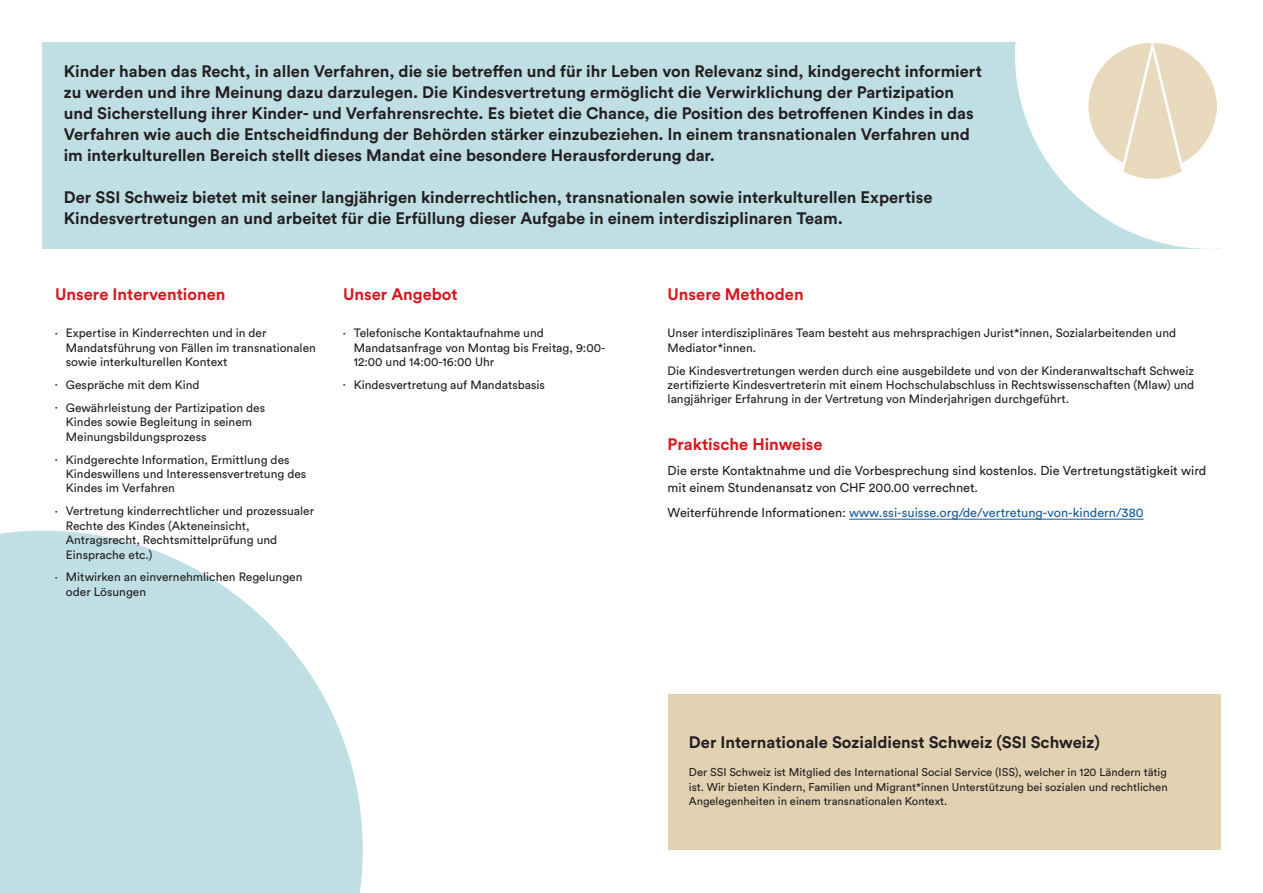
<style>
.page{position:relative;width:1263px;height:893px;background:#fff}
.page>*{position:absolute;margin:0;border:0;box-sizing:border-box;transform-origin:0 0}
.H5_contexte{font:700 16.5px/21px "Circular Pro";color:#231f20}
.H5_contexte-2{font:700 16.5px "Circular Pro";color:#d7171f}
.H4_texte_puce{font:12.75px/16.5px "Circular Pro";color:#231f20}
.H4_texte_puce-2{font:12.75px "Circular Pro";color:#175d9e}
.H4_texte_puce-3{font:12px/14.4px "Circular Pro";color:#231f20}
.H5_contexte-3{font:11.25px/14.4px "Circular Pro";color:#231f20;text-align:justify}
.s1{font-family:"Myriad Pro";font-size:8.4px}
.s2{color:#231f20}
</style>
<div class="page">
<div style="left:43px;top:43px;width:1177px;height:206px;background:#bfdfe5"></div>
<svg style="left:1015px;top:42px;width:205px;height:207px"></svg>
<hr style="left:849px;top:519px;width:294px;height:1px;background:#175d9e">
<div style="left:668px;top:694px;width:552px;height:156px;background:#e2d2b2"></div>
<img style="left:1089px;top:43px;width:127px;height:135px">
<svg style="left:0;top:531px;width:363px;height:362px;fill:#bfdfe5"></svg>
<p class="H5_contexte" style="left:64px;top:60px;width:920px">Kinder haben das Recht, in allen Verfahren, die sie betreffen und für ihr Leben von Relevanz sind, kindgerecht informiert zu werden und ihre Meinung dazu darzulegen. Die Kindesvertretung ermöglicht die Verwirklichung der Partizipation und Sicherstellung ihrer Kinder- und Verfahrensrechte. Es bietet die Chance, die Position des betroffenen Kindes in das Verfahren wie auch die Entscheidfindung der Behörden stärker einzubeziehen. ln einem transnationalen Verfahren und im interkulturellen Bereich stellt dieses Mandat eine besondere Herausforderung dar.</p>
<p class="H5_contexte" style="left:64px;top:186px;width:870px">Der SSI Schweiz bietet mit seiner langjährigen kinderrechtlichen, transnationalen sowie interkulturellen Expertise<br>Kindesvertretungen an und arbeitet für die Erfüllung dieser Aufgabe in einem interdisziplinaren Team.</p>
<p class="H5_contexte-2" style="left:55px;top:283px;width:172px">Unsere Interventionen</p>
<p class="H4_texte_puce-3" style="left:66px;top:325px;width:251px;text-indent:-11px"><span class="s1">•</span> Expertise in Kinderrechten und in der<br>Mandatsführung von Fällen im transnationalen sowie interkulturellen Kontext</p>
<p class="H4_texte_puce-3" style="left:55px;top:377px;width:146px"><span class="s1">•</span> Gespräche mit dem Kind</p>
<p class="H4_texte_puce-3" style="left:66px;top:400px;width:201px;text-indent:-11px"><span class="s1">•</span> Gewährleistung der Partizipation des<br>Kindes sowie Begleitung in seinem<br>Meinungsbildungsprozess</p>
<p class="H4_texte_puce-3" style="left:66px;top:452px;width:242px;text-indent:-11px"><span class="s1">•</span> Kindgerechte Information, Ermittlung des<br>Kindeswillens und Interessensvertretung des<br>Kindes im Verfahren</p>
<p class="H4_texte_puce-3" style="left:66px;top:503px;width:250px;text-indent:-11px"><span class="s1">•</span> Vertretung kinderrechtlicher und prozessualer Rechte des Kindes (Akteneinsicht, Antragsrecht, Rechtsmittelprüfung und Einsprache etc.)</p>
<p class="H4_texte_puce-3" style="left:66px;top:569px;width:238px;text-indent:-11px"><span class="s1">•</span> Mitwirken an einvernehmlichen Regelungen oder Lösungen</p>
<p class="H5_contexte-2" style="left:343px;top:283px;width:116px">Unser Angebot</p>
<p class="H4_texte_puce-3" style="left:354px;top:325px;width:253px;text-indent:-11px"><span class="s1">•</span> Telefonische Kontaktaufnahme und<br>Mandatsanfrage von Montag bis Freitag, 9:00-<br>12:00 und 14:00-16:00 Uhr</p>
<p class="H4_texte_puce-3" style="left:343px;top:377px;width:203px"><span class="s1">•</span> Kindesvertretung auf Mandatsbasis</p>
<p class="H5_contexte-2" style="left:668px;top:283px;width:138px">Unsere Methoden</p>
<p class="H4_texte_puce-3" style="left:668px;top:325px;width:510px">Unser interdisziplinäres Team besteht aus mehrsprachigen Jurist*innen, Sozialarbeitenden und<br>Mediator*innen.</p>
<p class="H4_texte_puce-3" style="left:668px;top:363px;width:528px;text-align:justify">Die Kindesvertretungen werden durch eine ausgebildete und von der Kinderanwaltschaft Schweiz zertifizierte Kindesvertreterin mit einem Hochschulabschluss in Rechtswissenschaften (Mlaw) und langjähriger Erfahrung in der Vertretung von Minderjahrigen durchgeführt.</p>
<p class="H5_contexte-2" style="left:668px;top:433px;width:157px">Praktische Hinweise</p>
<p class="H4_texte_puce" style="left:668px;top:462px;width:540px">Die erste Kontaktnahme und die Vorbesprechung sind kostenlos. Die Vertretungstätigkeit wird mit einem Stundenansatz von CHF 200.00 verrechnet.</p>
<p class="H4_texte_puce-2" style="left:668px;top:504px;width:477px"><span class="s2">Weiterführende Informationen:</span> www.ssi-suisse.org/de/vertretung-von-kindern/380</p>
<p class="H5_contexte" style="left:689px;top:731px;width:412px">Der Internationale Sozialdienst Schweiz (SSI Schweiz)</p>
<p class="H5_contexte-3" style="left:689px;top:765px;width:480px">Der SSI Schweiz ist Mitglied des International Social Service (ISS), welcher in 120 Ländern tätig ist. Wir bieten Kindern, Familien und Migrant*innen Unterstützung bei sozialen und rechtlichen Angelegenheiten in einem transnationalen Kontext.</p>
</div>
